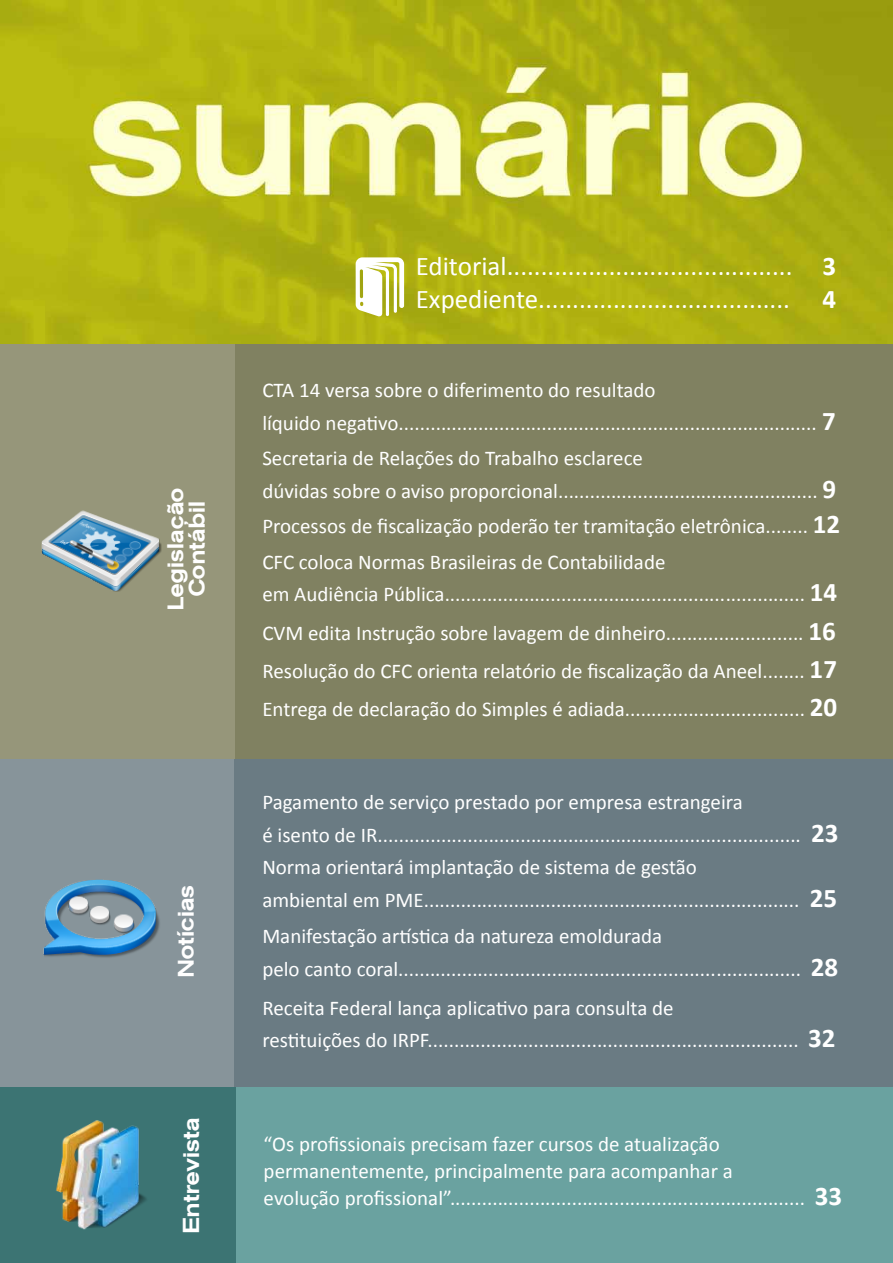
<style>
.page{position:relative;width:893px;height:1263px;background:#fff}
.page>*{position:absolute;margin:0;border:0;box-sizing:border-box;transform-origin:0 0}
.t1{font:27px/33px "Calibri";color:#fff}
.t2{font:22.5px/21.6px "Agent Ext Med DB Normal";color:#fff;text-align:center}
.t3{font:21px/32.4px "Calibri";color:#fff}
.s1{font-weight:700}
.s2{font-weight:700;font-size:27px}
</style>
<div class="page">
<div style="left:222px;top:342px;width:671px;height:419px;background:#808161"></div>
<div style="left:0;top:342px;width:235px;height:419px;background:#96967a"></div>
<img style="left:41px;top:510px;width:121px;height:82px">
<div style="left:233px;top:760px;width:660px;height:330px;background:#6a7b83"></div>
<div style="left:0;top:760px;width:234px;height:330px;background:#87949a"></div>
<img style="left:0;top:0;width:893px;height:343px">
<svg style="left:356px;top:257px;width:48px;height:60px"></svg>
<img style="left:43px;top:879px;width:117px;height:79px">
<div style="left:235px;top:1087px;width:658px;height:176px;background:#6aa2a0"></div>
<div style="left:0;top:1087px;width:236px;height:176px;background:#3c7473"></div>
<img style="left:56px;top:1120px;width:90px;height:110px">
<p class="t2" style="left:165px;top:610px;width:124px;rotate:-90deg">Legislação<br>Contábil</p>
<p class="t2" style="left:175px;top:977px;width:94px;rotate:-90deg">Notícias</p>
<p class="t2" style="left:181px;top:1233px;width:117px;rotate:-90deg">Entrevista</p>
<p class="t1" style="left:416px;top:248px;width:422px">Editorial.......................................... <span class="s1">3<br></span>Expediente..................................... <span class="s1">4</span></p>
<p class="t3" style="left:262px;top:373px;width:575px">CTA 14 versa sobre o diferimento do resultado<br>líquido negativo............................................................................... <span class="s2">7</span></p>
<p class="t3" style="left:262px;top:441px;width:575px">Secretaria de Relações do Trabalho esclarece<br>dúvidas sobre o aviso proporcional................................................. <span class="s2">9</span></p>
<p class="t3" style="left:262px;top:509px;width:579px">Processos de fiscalização poderão ter tramitação eletrônica........ <span class="s2">12</span></p>
<p class="t3" style="left:262px;top:545px;width:576px">CFC coloca Normas Brasileiras de Contabilidade<br>em Audiência Pública.................................................................... <span class="s2">14</span></p>
<p class="t3" style="left:262px;top:616px;width:575px">CVM edita Instrução sobre lavagem de dinheiro.......................... <span class="s2">16</span></p>
<p class="t3" style="left:262px;top:651px;width:576px;line-height:37.8px">Resolução do CFC orienta relatório de fiscalização da Aneel........ <span class="s2">17<br></span>Entrega de declaração do Simples é adiada.................................. <span class="s2">20</span></p>
<p class="t3" style="left:262px;top:785px;width:578px">Pagamento de serviço prestado por empresa estrangeira<br>é isento de IR................................................................................ <span class="s2">23<br></span>Norma orientará implantação de sistema de gestão<br>ambiental em PME....................................................................... <span class="s2">25</span></p>
<p class="t3" style="left:262px;top:919px;width:577px">Manifestação artística da natureza emoldurada<br>pelo canto coral............................................................................ <span class="s2">28</span></p>
<p class="t3" style="left:262px;top:991px;width:575px">Receita Federal lança aplicativo para consulta de<br>restituições do IRPF...................................................................... <span class="s2">32</span></p>
<p class="t3" style="left:264px;top:1130px;width:580px;line-height:27px">“Os profissionais precisam fazer cursos de atualização permanentemente, principalmente para acompanhar a<br>evolução profissional”................................................................... <span class="s2">33</span></p>
</div>
